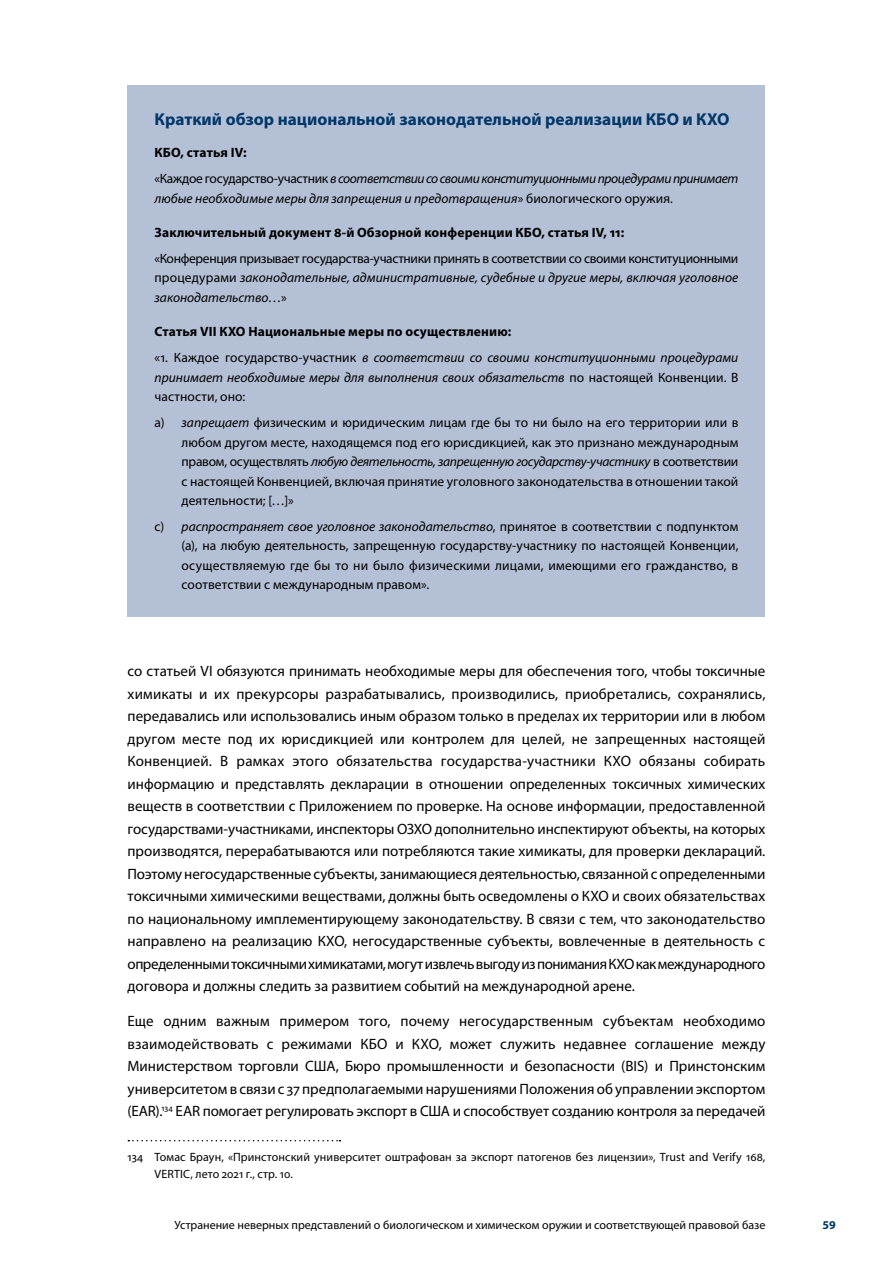
<style>
.page{position:relative;width:893px;height:1263px;background:#fff}
.page>*{position:absolute;margin:0;border:0;box-sizing:border-box;transform-origin:0 0}
.t1{font:700 17.25px "Myriad Pro";color:#003768}
.t2{font:15px/22.5px "Myriad Pro";letter-spacing:-.005em;color:#000;text-align:justify}
.t3{font:13.5px/19.5px "Myriad Pro";color:#000;text-align:justify}
.t4{font:italic 13.5px/26px "Myriad Pro";color:#000}
.t5{font:italic 13.5px/26px "Myriad Pro";letter-spacing:-.03em;color:#000}
.t6{font:700 13.5px "Myriad Pro";letter-spacing:.01em;color:#000}
.t7{font:12px/16.5px "Myriad Pro";letter-spacing:.005em;color:#000}
.t8{font:700 12px "Myriad Pro";color:#003768}
.s1{font-weight:700;font-style:normal}
.s2{font-style:normal}
.s3{font-style:italic}
</style>
<div class="page">
<div style="left:128px;top:85px;width:637px;height:532px;background:#b4c0d6"></div>
<svg style="left:128px;top:1140px;width:212px;height:1px"></svg>
<p class="t1" style="left:155px;top:108px;width:576px">Краткий обзор национальной законодательной реализации КБО и КХО</p>
<p class="t5" style="left:155px;top:140px;width:585px"><span class="s1">КБО, статья IV:<br></span><span class="s2">«Каждое государство-участник</span> в соответствии со своими конституционными процедурами принимает</p>
<p class="t4" style="left:155px;top:185px;width:520px">любые необходимые меры для запрещения и предотвращения<span class="s2">» биологического оружия.</span></p>
<p class="t6" style="left:155px;top:224px;width:471px">Заключительный документ 8-й Обзорной конференции КБО, статья IV, 11:</p>
<p class="t3" style="left:155px;top:248px;width:585px">«Конференция призывает государства-участники принять в соответствии со своими конституционными процедурами <span class="s3">законодательные, административные, судебные и другие меры, включая уголовное законодательство</span>…»</p>
<p class="t4" style="left:155px;top:319px;width:585px"><span class="s1">Статья VII КХО Национальные меры по осуществлению:<br></span><span class="s2">«1. Каждое государство-участник</span> в соответствии со своими конституционными процедурами</p>
<p class="t4" style="left:155px;top:367px;width:585px;line-height:19.5px">принимает необходимые меры для выполнения своих обязательств <span class="s2">по настоящей Конвенции. В частности, оно:</span></p>
<p class="t3" style="left:182px;top:413px;width:558px;text-indent:-27px">a) <span class="s3">запрещает</span> физическим и юридическим лицам где бы то ни было на его территории или в любом другом месте, находящемся под его юрисдикцией, как это признано международным правом, осуществлять <span class="s3">любую деятельность, запрещенную государству-участнику</span> в соответствии с настоящей Конвенцией, включая принятие уголовного законодательства в отношении такой деятельности; […]»</p>
<p class="t3" style="left:182px;top:516px;width:558px;text-indent:-27px">c) <span class="s3">распространяет свое уголовное законодательство</span>, принятое в соответствии с подпунктом (a), на любую деятельность, запрещенную государству-участнику по настоящей Конвенции, осуществляемую где бы то ни было физическими лицами, имеющими его гражданство, в соответствии с международным правом».</p>
<p class="t2" style="left:128px;top:659px;width:639px">со статьей VI обязуются принимать необходимые меры для обеспечения того, чтобы токсичные химикаты и их прекурсоры разрабатывались, производились, приобретались, сохранялись, передавались или использовались иным образом только в пределах их территории или в любом другом месте под их юрисдикцией или контролем для целей, не запрещенных настоящей Конвенцией. В рамках этого обязательства государства-участники КХО обязаны собирать информацию и представлять декларации в отношении определенных токсичных химических веществ в соответствии с Приложением по проверке. На основе информации, предоставленной государствами-участниками, инспекторы ОЗХО дополнительно инспектируют объекты, на которых производятся, перерабатываются или потребляются такие химикаты, для проверки деклараций.<br>Поэтому негосударственные субъекты, занимающиеся деятельностью, связанной с определенными токсичными химическими веществами, должны быть осведомлены о КХО и своих обязательствах по национальному имплементирующему законодательству. В связи с тем, что законодательство направлено на реализацию КХО, негосударственные субъекты, вовлеченные в деятельность с определенными токсичными химикатами, могут извлечь выгоду из понимания КХО как международного договора и должны следить за развитием событий на международной арене.</p>
<p class="t2" style="left:128px;top:1010px;width:639px">Еще одним важным примером того, почему негосударственным субъектам необходимо взаимодействовать с режимами КБО и КХО, может служить недавнее соглашение между Министерством торговли США, Бюро промышленности и безопасности (BIS) и Принстонским университетом в связи с 37 предполагаемыми нарушениями Положения об управлении экспортом (EAR).<sup>134</sup> EAR помогает регулировать экспорт в США и способствует созданию контроля за передачей</p>
<p class="t7" style="left:155px;top:1149px;width:612px;text-indent:-27px">134 Томас Браун, «Принстонский университет оштрафован за экспорт патогенов без лицензии», Trust and Verify 168,<br>VERTIC, лето 2021 г., стр. 10.</p>
<p class="t7" style="left:175px;top:1217px;width:592px">Устранение неверных представлений о биологическом и химическом оружии и соответствующей правовой базе</p>
<p class="t8" style="left:822px;top:1217px;width:15px">59</p>
</div>
